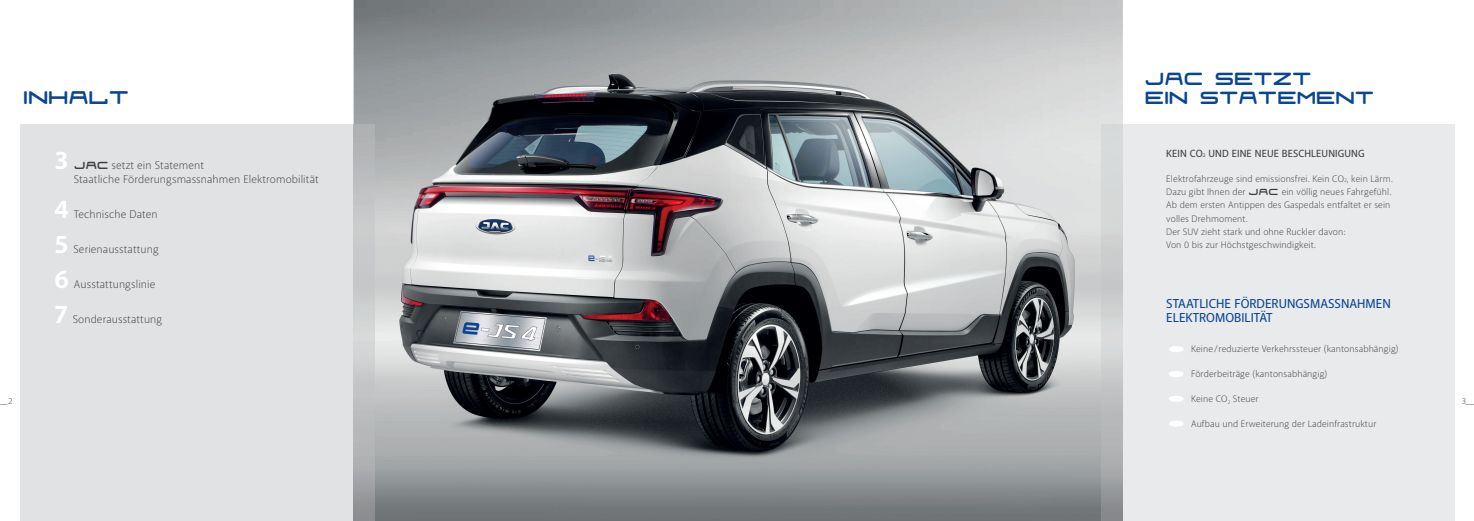
<style>
.page{position:relative;width:1474px;height:521px;background:#fff}
.page>*{position:absolute;margin:0;border:0;box-sizing:border-box;transform-origin:0 0}
.t1{font:43.75px "Fraulein";color:#094594}
.t2{font:42px "Fraulein";color:#094594}
.t3{font:700 26.25px "Akagi Pro";color:#fff}
.t4{font:500 13.12px/14.9px "Akagi Pro";color:#094594}
.t5{font:300 11.38px/14px "Akagi Pro";letter-spacing:.01em;color:#3e3e3f}
.t6{font:500 10.5px "Akagi Pro";letter-spacing:.01em;color:#3e3e3f}
.t7{font:300 9.62px/13.1px "Akagi Pro";letter-spacing:.01em;color:#3e3e3f}
.t8{font:300 8.75px "Akagi Pro";color:#3e3e3f}
.s1{font-weight:700;font-size:26.25px;color:#fff}
.s2{font-family:"Fraulein";font-weight:400;font-size:24.5px}
.s3{font-size:5.25px}
.s4{font-family:"Fraulein";font-weight:400;font-size:21px}
</style>
<div class="page">
<img style="left:353px;top:0;width:769px;height:521px">
<div style="left:20px;top:124px;width:333px;height:397px;background:#e1e2e4"></div>
<img style="left:353px;top:124px;width:22px;height:397px">
<div style="left:1122px;top:124px;width:331px;height:397px;background:#e9eaeb"></div>
<img style="left:1101px;top:124px;width:21px;height:397px">
<div style="left:1168px;top:346px;width:15px;height:6px;background:#fff;border-radius:50%"></div>
<div style="left:1168px;top:371px;width:15px;height:6px;background:#fff;border-radius:50%"></div>
<div style="left:1168px;top:396px;width:15px;height:6px;background:#fff;border-radius:50%"></div>
<div style="left:1168px;top:420px;width:15px;height:7px;background:#fff;border-radius:50%"></div>
<h1 class="t1" style="left:22px;top:63px;width:107px">inhalt</h1>
<p class="t5" style="left:74px;top:158px;width:246px;text-indent:-19px"><span class="s1">3</span> <span class="s2">JAC</span> setzt ein Statement<br>Staatliche Förderungsmassnahmen Elektromobilität</p>
<h3 class="t3" style="left:55px;top:193px;width:16px">4</h3>
<p class="t5" style="left:74px;top:207px;width:86px">Technische Daten</p>
<h3 class="t3" style="left:55px;top:228px;width:16px">5</h3>
<p class="t5" style="left:73px;top:242px;width:87px">Serienausstattung</p>
<h3 class="t3" style="left:55px;top:263px;width:16px">6</h3>
<p class="t5" style="left:74px;top:277px;width:83px">Ausstattungslinie</p>
<h3 class="t3" style="left:55px;top:298px;width:15px">7</h3>
<p class="t5" style="left:73px;top:312px;width:91px">Sonderausstattung</p>
<h2 class="t2" style="left:1143px;top:45px;width:168px">jac setzt</h2>
<h2 class="t2" style="left:1143px;top:65px;width:231px">ein STATEMENT</h2>
<p class="t6" style="left:1166px;top:147px;width:200px">KEIN CO<span class="s3">2</span> UND EINE NEUE BESCHLEUNIGUNG</p>
<p class="t7" style="left:1166px;top:172px;width:228px">Elektrofahrzeuge sind emissionsfrei. Kein CO<span class="s3">2</span>, kein Lärm.<br>Dazu gibt Ihnen der <span class="s4">JAC</span> ein völlig neues Fahrgefühl.<br>Ab dem ersten Antippen des Gaspedals entfaltet er sein volles Drehmoment.<br>Der SUV zieht stark und ohne Ruckler davon:<br>Von 0 bis zur Höchstgeschwindigkeit.</p>
<h3 class="t4" style="left:1166px;top:296px;width:226px">STAATLICHE FÖRDERUNGSMASSNAHMEN<br>ELEKTROMOBILITÄT</h3>
<p class="t7" style="left:1191px;top:342px;width:209px">Keine / reduzierte Verkehrssteuer (kantonsabhängig)</p>
<p class="t7" style="left:1191px;top:367px;width:138px">Förderbeiträge (kantonsabhängig)</p>
<p class="t7" style="left:1191px;top:392px;width:69px">Keine CO<sub>2</sub> Steuer</p>
<p class="t7" style="left:1191px;top:417px;width:187px">Aufbau und Erweiterung der Ladeinfrastruktur</p>
<p class="t8" style="left:0;top:395px;width:14px">__2</p>
<p class="t8" style="left:1461px;top:395px;width:14px">3__</p>
</div>
